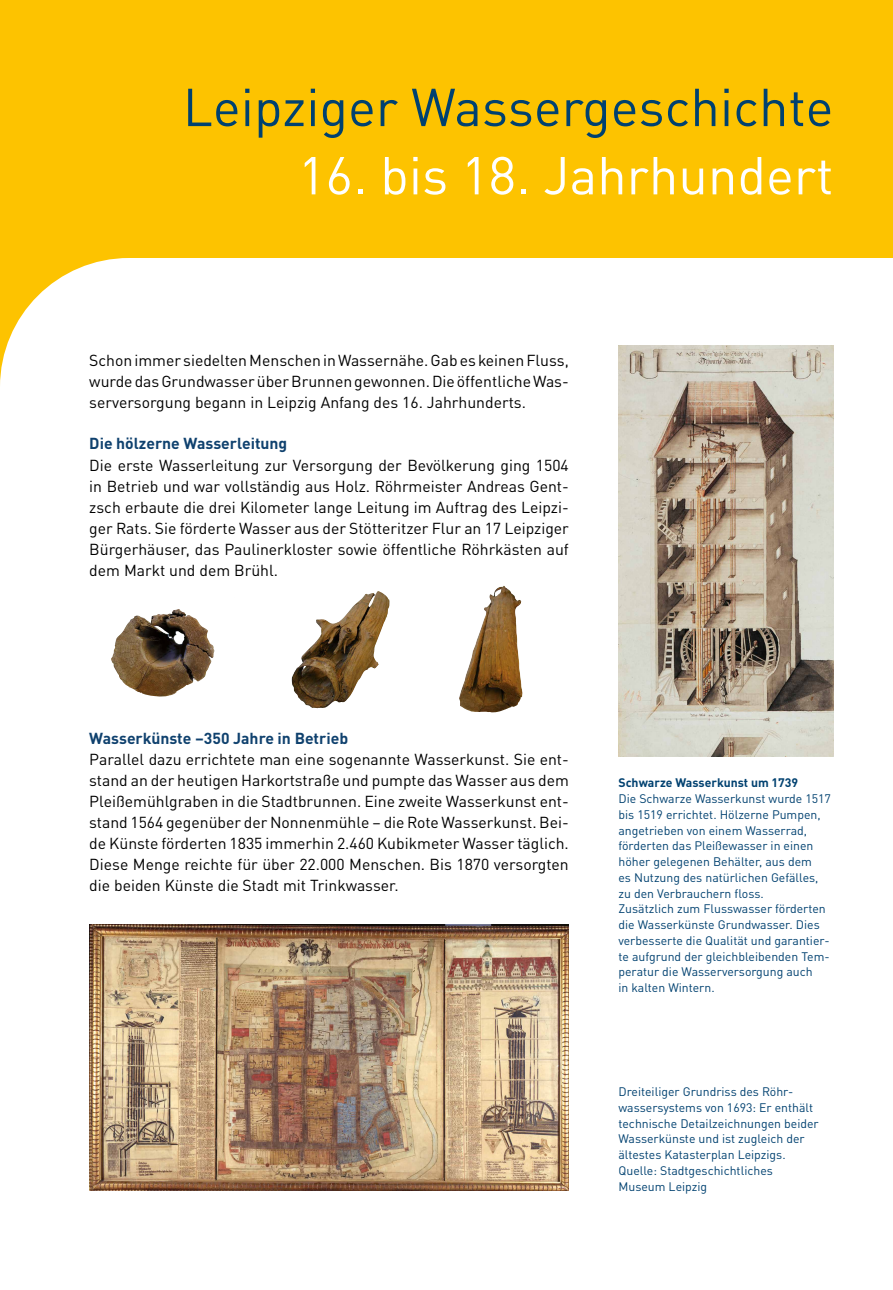
<style>
.page{position:relative;width:893px;height:1290px;background:#fff}
.page>*{position:absolute;margin:0;border:0;box-sizing:border-box;transform-origin:0 0}
.t1{font:52.5px "DIN Pro";color:#004170}
.t2{font:52.5px "DIN Pro";color:#fff}
.t3{font:15.75px/21px "DIN Pro";color:#000;text-align:justify}
.t4{font:700 15.75px "DIN Pro";color:#0f416e}
.t5{font:12.25px/15.7px "DIN Pro";color:#004170}
.t6{font:700 12.25px "DIN Pro";color:#004170}
</style>
<div class="page">
<svg style="left:0;top:0;width:893px;height:387px;fill:#fdc300"></svg>
<img style="left:618px;top:345px;width:215px;height:411px">
<img style="left:89px;top:924px;width:480px;height:267px">
<img style="left:111px;top:609px;width:104px;height:88px">
<img style="left:291px;top:591px;width:99px;height:117px">
<img style="left:459px;top:585px;width:64px;height:128px">
<h1 class="t1" style="left:183px;top:67px;width:652px">Leipziger Wassergeschichte</h1>
<h1 class="t2" style="left:298px;top:135px;width:537px">16. bis 18. Jahrhundert</h1>
<p class="t3" style="left:89px;top:349px;width:481px">Schon immer siedelten Menschen in Wassernähe. Gab es keinen Fluss, wurde das Grundwasser über Brunnen gewonnen. Die öffentliche Was&shy;serversorgung begann in Leipzig Anfang des 16. Jahrhunderts.</p>
<p class="t4" style="left:89px;top:431px;width:200px">Die hölzerne Wasserleitung</p>
<p class="t3" style="left:89px;top:454px;width:481px">Die erste Wasserleitung zur Versorgung der Bevölkerung ging 1504 in Betrieb und war vollständig aus Holz. Röhrmeister Andreas Gent&shy;zsch erbaute die drei Kilometer lange Leitung im Auftrag des Leipzi&shy;ger Rats. Sie förderte Wasser aus der Stötteritzer Flur an 17 Leipziger Bürgerhäuser, das Paulinerkloster sowie öffentliche Röhrkästen auf dem Markt und dem Brühl.</p>
<p class="t4" style="left:89px;top:726px;width:260px">Wasserkünste –350 Jahre in Betrieb</p>
<p class="t3" style="left:89px;top:748px;width:481px">Parallel dazu errichtete man eine sogenannte Wasserkunst. Sie ent&shy;stand an der heutigen Harkortstraße und pumpte das Wasser aus dem Pleißemühlgraben in die Stadtbrunnen. Eine zweite Wasserkunst ent&shy;stand 1564 gegenüber der Nonnenmühle – die Rote Wasserkunst. Bei&shy;de Künste förderten 1835 immerhin 2.460 Kubikmeter Wasser täglich.<br>Diese Menge reichte für über 22.000 Menschen. Bis 1870 versorgten die beiden Künste die Stadt mit Trinkwasser.</p>
<p class="t6" style="left:618px;top:772px;width:181px">Schwarze Wasserkunst um 1739</p>
<p class="t5" style="left:618px;top:790px;width:214px">Die Schwarze Wasserkunst wurde 1517 bis 1519 errichtet. Hölzerne Pumpen, angetrieben von einem Wasserrad, förderten das Pleißewasser in einen höher gelegenen Behälter, aus dem<br>es Nutzung des natürlichen Gefälles, zu den Verbrauchern floss.<br>Zusätzlich zum Flusswasser förderten die Wasserkünste Grundwasser. Dies verbesserte die Qualität und garantier&shy;te aufgrund der gleichbleibenden Tem&shy;peratur die Wasserversorgung auch<br>in kalten Wintern.</p>
<p class="t5" style="left:618px;top:1083px;width:202px">Dreiteiliger Grundriss des Röhr&shy;wassersystems von 1693: Er enthält technische Detailzeichnungen beider<br>Wasserkünste und ist zugleich der ältestes Katasterplan Leipzigs.<br>Quelle: Stadtgeschichtliches<br>Museum Leipzig</p>
</div>
